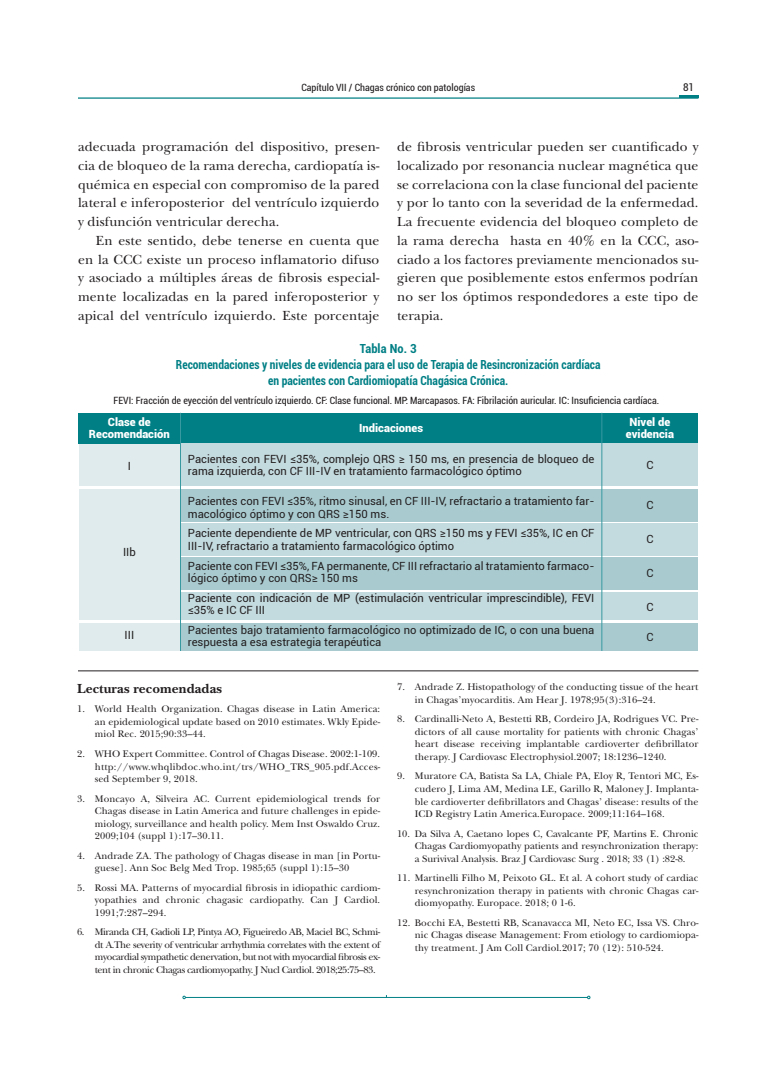
<style>
.page{position:relative;width:780px;height:1088px;background:#fff}
.page>*{position:absolute;margin:0;border:0;box-sizing:border-box;transform-origin:0 0}
.t1{font:13.75px/18.8px "New Baskerville Std";letter-spacing:.01em;color:#231f20;text-align:justify}
.t2{font:700 13.75px "New Baskerville Std";color:#231f20}
.t3{font:700 condensed 12.5px/16.2px "Roboto";color:#007f85;text-align:center}
.t4{font:11.25px/12.5px "Roboto";color:#231f20}
.t5{font:900 11.25px/12.5px "Roboto";color:#fff;text-align:center}
.t6{font:condensed 10.75px "Roboto";color:#231f20}
.t7{font:10px/12.5px "New Baskerville Std";letter-spacing:.01em;color:#231f20;text-align:justify}
.t8{font:condensed 10px "Roboto";color:#231f20}
</style>
<div class="page">
<hr style="left:78px;top:97px;width:620px;height:2px;background:#007f85">
<hr style="left:678px;top:95px;width:20px;height:2px;background:#007f85">
<div style="left:79px;top:444px;width:101px;height:42px;background:#dfebed"></div>
<div style="left:79px;top:490px;width:101px;height:130px;background:#dfebed"></div>
<div style="left:79px;top:623px;width:101px;height:28px;background:#dfebed"></div>
<div style="left:78px;top:413px;width:620px;height:30px;background:#007f85"></div>
<div style="left:181px;top:443px;width:517px;height:43px;background:#c3dade"></div>
<div style="left:181px;top:490px;width:517px;height:32px;background:#a9cbd0"></div>
<div style="left:181px;top:524px;width:517px;height:32px;background:#c3dade"></div>
<div style="left:181px;top:558px;width:517px;height:32px;background:#a9cbd0"></div>
<div style="left:181px;top:623px;width:517px;height:28px;background:#a9cbd0"></div>
<div style="left:181px;top:592px;width:517px;height:28px;background:#c3dade"></div>
<hr style="left:180px;top:413px;width:1px;height:238px;background:#3899a1">
<hr style="left:601px;top:413px;width:1px;height:238px;background:#3899a1">
<hr style="left:78px;top:670px;width:620px;height:1px;background:#231f20">
<hr style="left:185px;top:997px;width:402px;height:1px;background:#007f85">
<svg style="left:182px;top:996px;width:4px;height:3px"></svg>
<p class="t8" style="left:301px;top:80px;width:175px">Capítulo VII / Chagas crónico con patologías</p>
<p class="t6" style="left:683px;top:80px;width:13px">81</p>
<h1 class="t1" style="left:78px;top:137px;width:303px">adecuada programación del dispositivo, presen&shy;cia de bloqueo de la rama derecha, cardiopatía is&shy;quémica en especial con compromiso de la pared lateral e inferoposterior del ventrículo izquierdo y disfunción ventricular derecha.</h1>
<p class="t1" style="left:78px;top:231px;width:303px;text-indent:18px">En este sentido, debe tenerse en cuenta que en la CCC existe un proceso inflamatorio difuso y asociado a múltiples áreas de fibrosis especial&shy;mente localizadas en la pared inferoposterior y apical del ventrículo izquierdo. Este porcentaje</p>
<p class="t1" style="left:397px;top:137px;width:303px">de fibrosis ventricular pueden ser cuantificado y localizado por resonancia nuclear magnética que se correlaciona con la clase funcional del paciente y por lo tanto con la severidad de la enfermedad.<br>La frecuente evidencia del bloqueo completo de la rama derecha hasta en 40% en la CCC, aso&shy;ciado a los factores previamente mencionados su&shy;gieren que posiblemente estos enfermos podrían no ser los óptimos respondedores a este tipo de terapia.</p>
<p class="t3" style="left:176px;top:339px;width:426px">Tabla No. 3<br>Recomendaciones y niveles de evidencia para el uso de Terapia de Resincronización cardíaca en pacientes con Cardiomiopatía Chagásica Crónica.</p>
<p class="t8" style="left:114px;top:393px;width:547px">FEVI: Fracción de eyección del ventrículo izquierdo. CF: Clase funcional. MP: Marcapasos. FA: Fibrilación auricular. IC: Insuficiencia cardíaca.</p>
<p class="t5" style="left:359px;top:422px;width:65px">Indicaciones</p>
<p class="t4" style="left:188px;top:452px;width:408px">Pacientes con FEVI ≤35%, complejo QRS ≥ 150 ms, en presencia de bloqueo de rama izquierda, con CF III-IV en tratamiento farmacológico óptimo</p>
<p class="t4" style="left:188px;top:495px;width:408px">Pacientes con FEVI ≤35%, ritmo sinusal, en CF III-IV, refractario a tratamiento far&shy;macológico óptimo y con QRS ≥150 ms.</p>
<p class="t4" style="left:188px;top:527px;width:408px">Paciente dependiente de MP ventricular, con QRS ≥150 ms y FEVI ≤35%, IC en CF<br>III-IV, refractario a tratamiento farmacológico óptimo</p>
<p class="t4" style="left:188px;top:559px;width:408px">Paciente con FEVI ≤35%, FA permanente, CF III refractario al tratamiento farmaco&shy;lógico óptimo y con QRS≥ 150 ms</p>
<p class="t4" style="left:188px;top:591px;width:408px">Paciente con indicación de MP (estimulación ventricular imprescindible), FEVI ≤35% e IC CF III</p>
<p class="t4" style="left:188px;top:623px;width:408px">Pacientes bajo tratamiento farmacológico no optimizado de IC, o con una buena respuesta a esa estrategia terapéutica</p>
<p class="t5" style="left:626px;top:415px;width:49px">Nivel de evidencia</p>
<p class="t4" style="left:646px;top:458px;width:9px">C</p>
<p class="t4" style="left:646px;top:499px;width:9px">C</p>
<p class="t4" style="left:646px;top:532px;width:9px">C</p>
<p class="t4" style="left:646px;top:566px;width:9px">C</p>
<p class="t4" style="left:646px;top:600px;width:9px">C</p>
<p class="t4" style="left:646px;top:630px;width:9px">C</p>
<p class="t5" style="left:89px;top:415px;width:82px">Clase de<br>Recomendación</p>
<p class="t4" style="left:128px;top:460px;width:5px">I</p>
<p class="t4" style="left:123px;top:545px;width:14px">IIb</p>
<p class="t4" style="left:125px;top:629px;width:11px">III</p>
<h1 class="t2" style="left:77px;top:680px;width:146px">Lecturas recomendadas</h1>
<p class="t7" style="left:95px;top:703px;width:287px;text-indent:-18px">1. World Health Organization. Chagas disease in Latin America: an epidemiological update based on 2010 estimates. Wkly Epide&shy;miol Rec. 2015;90:33–44.</p>
<p class="t7" style="left:95px;top:747px;width:287px;text-indent:-18px">2. WHO Expert Committee. Control of Chagas Disease. 2002:1-109. http://www.whqlibdoc.who.int/trs/WHO_TRS_905.pdf.Acces&shy;sed September 9, 2018.</p>
<p class="t7" style="left:95px;top:792px;width:287px;text-indent:-18px">3. Moncayo A, Silveira AC. Current epidemiological trends for Chagas disease in Latin America and future challenges in epide&shy;miology, surveillance and health policy. Mem Inst Oswaldo Cruz.<br>2009;104 (suppl 1):17–30.11.</p>
<p class="t7" style="left:95px;top:849px;width:287px;text-indent:-18px">4. Andrade ZA. The pathology of Chagas disease in man [in Portu&shy;guese]. Ann Soc Belg Med Trop. 1985;65 (suppl 1):15–30</p>
<p class="t7" style="left:95px;top:881px;width:287px;text-indent:-18px">5. Rossi MA. Patterns of myocardial fibrosis in idiopathic cardiom&shy;yopathies and chronic chagasic cardiopathy. Can J Cardiol.<br>1991;7:287–294.</p>
<p class="t7" style="left:95px;top:926px;width:287px;text-indent:-18px">6. Miranda CH, Gadioli LP, Pintya AO, Figueiredo AB, Maciel BC, Schmi&shy;dt A.The severity of ventricular arrhythmia correlates with the extent of myocardial sympathetic denervation, but not with myocardial fibrosis ex&shy;tent in chronic Chagas cardiomyopathy. J Nucl Cardiol. 2018;25:75–83.</p>
<p class="t7" style="left:415px;top:681px;width:285px;text-indent:-18px">7. Andrade Z. Histopathology of the conducting tissue of the heart in Chagas’myocarditis. Am Hear J. 1978;95(3):316–24.</p>
<p class="t7" style="left:415px;top:713px;width:285px;text-indent:-18px">8. Cardinalli-Neto A, Bestetti RB, Cordeiro JA, Rodrigues VC. Pre&shy;dictors of all cause mortality for patients with chronic Chagas’ heart disease receiving implantable cardioverter defibrillator therapy. J Cardiovasc Electrophysiol.2007; 18:1236–1240.</p>
<p class="t7" style="left:415px;top:770px;width:285px;text-indent:-18px">9. Muratore CA, Batista Sa LA, Chiale PA, Eloy R, Tentori MC, Es&shy;cudero J, Lima AM, Medina LE, Garillo R, Maloney J. Implanta&shy;ble cardioverter defibrillators and Chagas’ disease: results of the ICD Registry Latin America.Europace. 2009;11:164–168.</p>
<p class="t7" style="left:415px;top:827px;width:285px;text-indent:-18px">10. Da Silva A, Caetano lopes C, Cavalcante PF, Martins E. Chronic Chagas Cardiomyopathy patients and resynchronization therapy: a Surivival Analysis. Braz J Cardiovasc Surg . 2018; 33 (1) :82-8.</p>
<p class="t7" style="left:415px;top:872px;width:285px;text-indent:-18px">11. Martinelli Filho M, Peixoto GL. Et al. A cohort study of cardiac resynchronization therapy in patients with chronic Chagas car&shy;diomyopathy. Europace. 2018; 0 1-6.</p>
<p class="t7" style="left:415px;top:916px;width:285px;text-indent:-18px">12. Bocchi EA, Bestetti RB, Scanavacca MI, Neto EC, Issa VS. Chro&shy;nic Chagas disease Management: From etiology to cardiomiopa&shy;thy treatment. J Am Coll Cardiol.2017; 70 (12): 510-524.</p>
</div>
